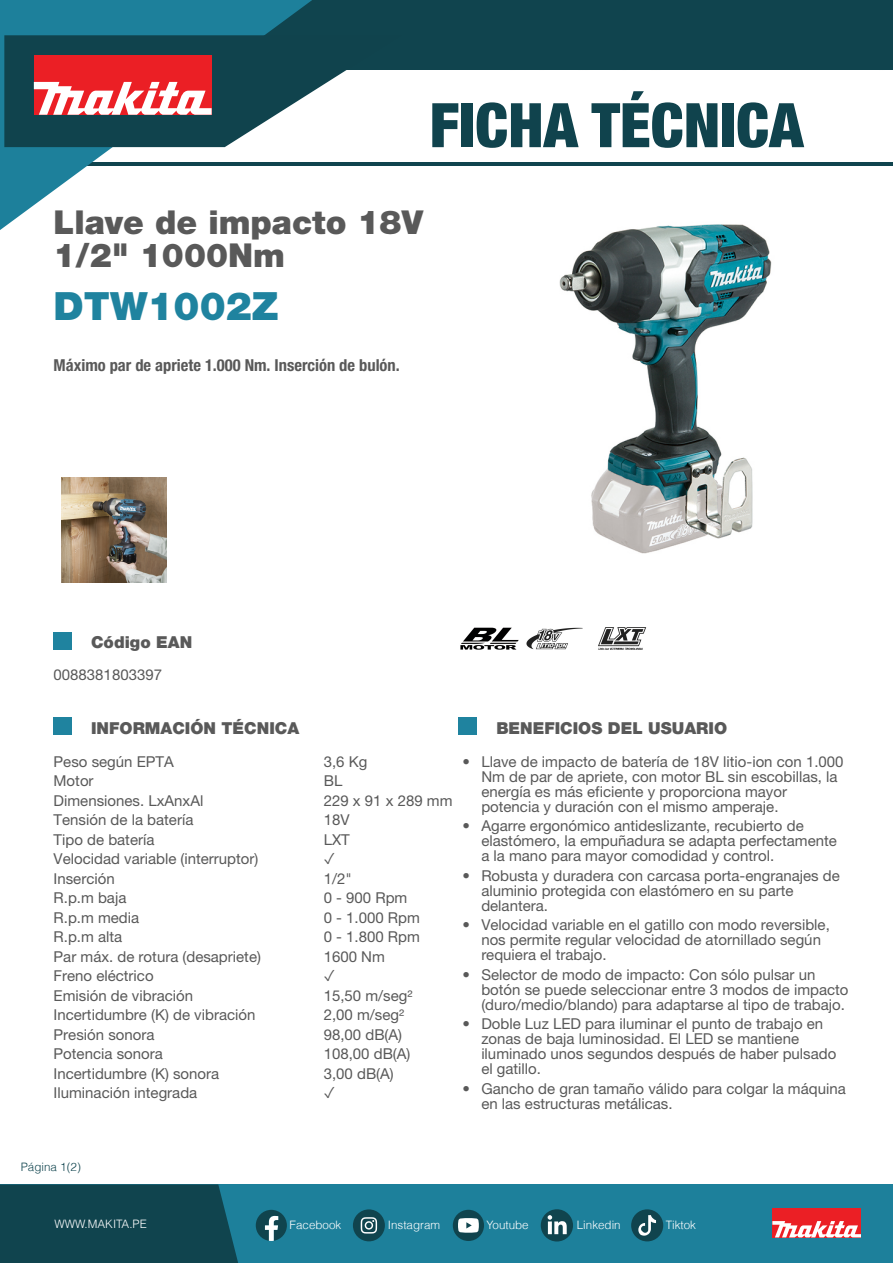
<style>
.page{position:relative;width:893px;height:1263px;background:#fff}
.page>*{position:absolute;margin:0;border:0;box-sizing:border-box;transform-origin:0 0}
.t1{font:900 condensed 61.5px "Helvetica Neue";color:#10434d}
.t2{font:900 39px "Helvetica Neue LT Std";color:#1f839f}
.t3{font:900 33px/33px "Helvetica Neue LT Std";color:#595959}
.t4{font:900 16.5px "Helvetica Neue LT Std";color:#595959}
.t5{font:700 condensed 16.5px "Helvetica Neue LT Std";color:#595959}
.t6{font:15px/15px "Helvetica Neue LT Std";color:#595959}
.t7{font:300 11.55px "Helvetica";color:#fff}
.t8{font:300 11.55px "Helvetica";color:#10444e}
</style>
<div class="page">
<img style="left:559px;top:224px;width:213px;height:330px">
<img style="left:61px;top:477px;width:105px;height:105px">
<img style="left:460px;top:627px;width:59px;height:23px">
<img style="left:526px;top:627px;width:56px;height:23px">
<img style="left:598px;top:627px;width:49px;height:23px">
<div style="left:54px;top:632px;width:18px;height:18px;background:#1f839f"></div>
<div style="left:54px;top:717px;width:18px;height:18px;background:#1f839f"></div>
<div style="left:459px;top:717px;width:18px;height:18px;background:#1f839f"></div>
<div style="left:6px;top:0;width:886px;height:70px;background:#10444e"></div>
<hr style="left:1px;top:162px;width:891px;height:4px;background:#10444e">
<svg style="left:0;top:0;width:312px;height:230px"></svg>
<svg style="left:4px;top:12px;width:343px;height:135px"></svg>
<div style="left:0;top:1184px;width:892px;height:79px;background:#1d809b"></div>
<div style="left:0;top:1184px;width:238px;height:79px;background:#10444e"></div>
<svg style="left:256px;top:1210px;width:31px;height:31px"></svg>
<svg style="left:540px;top:1209px;width:33px;height:33px"></svg>
<svg style="left:547px;top:1215px;width:19px;height:19px"></svg>
<div style="left:453px;top:1210px;width:31px;height:31px;background:#10444e;border-radius:50%"></div>
<svg style="left:458px;top:1218px;width:21px;height:15px"></svg>
<div style="left:631px;top:1209px;width:32px;height:32px;background:#10444e;border-radius:50%"></div>
<svg style="left:638px;top:1215px;width:18px;height:21px"></svg>
<div style="left:353px;top:1209px;width:32px;height:32px;background:#10444e;border-radius:50%"></div>
<svg style="left:361px;top:1217px;width:16px;height:17px"></svg>
<div style="left:772px;top:1208px;width:89px;height:29px;background:#eb1f25"></div>
<svg style="left:772px;top:1221px;width:89px;height:16px"></svg>
<h1 class="t1" style="left:429px;top:87px;width:375px">FICHA TÉCNICA</h1>
<h3 class="t3" style="left:54px;top:205px;width:371px">Llave de impacto 18V<br>1/2" 1000Nm</h3>
<h2 class="t2" style="left:54px;top:282px;width:226px">DTW1002Z</h2>
<p class="t5" style="left:54px;top:355px;width:348px">Máximo par de apriete 1.000 Nm. Inserción de bulón.</p>
<p class="t4" style="left:91px;top:632px;width:103px">Código EAN</p>
<p class="t6" style="left:54px;top:667px;width:110px">0088381803397</p>
<p class="t4" style="left:91px;top:718px;width:210px">INFORMACIÓN TÉCNICA</p>
<p class="t6" style="left:54px;top:754px;width:122px">Peso según EPTA</p>
<p class="t6" style="left:324px;top:754px;width:45px">3,6 Kg</p>
<p class="t6" style="left:54px;top:773px;width:42px">Motor</p>
<p class="t6" style="left:324px;top:773px;width:20px">BL</p>
<p class="t6" style="left:54px;top:793px;width:151px">Dimensiones. LxAnxAl</p>
<p class="t6" style="left:324px;top:793px;width:130px">229 x 91 x 289 mm</p>
<p class="t6" style="left:54px;top:812px;width:141px">Tensión de la batería</p>
<p class="t6" style="left:324px;top:812px;width:27px">18V</p>
<p class="t6" style="left:54px;top:832px;width:102px">Tipo de batería</p>
<p class="t6" style="left:324px;top:832px;width:28px">LXT</p>
<p class="t6" style="left:54px;top:851px;width:206px">Velocidad variable (interruptor)</p>
<p class="t6" style="left:54px;top:871px;width:63px">Inserción</p>
<p class="t6" style="left:324px;top:871px;width:30px">1/2"</p>
<p class="t6" style="left:54px;top:890px;width:74px">R.p.m baja</p>
<p class="t6" style="left:324px;top:890px;width:85px">0 - 900 Rpm</p>
<p class="t6" style="left:54px;top:910px;width:87px">R.p.m media</p>
<p class="t6" style="left:324px;top:910px;width:98px">0 - 1.000 Rpm</p>
<p class="t6" style="left:54px;top:929px;width:70px">R.p.m alta</p>
<p class="t6" style="left:324px;top:929px;width:98px">0 - 1.800 Rpm</p>
<p class="t6" style="left:54px;top:949px;width:209px">Par máx. de rotura (desapriete)</p>
<p class="t6" style="left:324px;top:949px;width:63px">1600 Nm</p>
<p class="t6" style="left:54px;top:968px;width:101px">Freno eléctrico</p>
<p class="t6" style="left:54px;top:988px;width:141px">Emisión de vibración</p>
<p class="t6" style="left:324px;top:988px;width:90px">15,50 m/seg²</p>
<p class="t6" style="left:54px;top:1007px;width:203px">Incertidumbre (K) de vibración</p>
<p class="t6" style="left:324px;top:1007px;width:82px">2,00 m/seg²</p>
<p class="t6" style="left:54px;top:1027px;width:102px">Presión sonora</p>
<p class="t6" style="left:324px;top:1027px;width:80px">98,00 dB(A)</p>
<p class="t6" style="left:54px;top:1046px;width:111px">Potencia sonora</p>
<p class="t6" style="left:324px;top:1046px;width:88px">108,00 dB(A)</p>
<p class="t6" style="left:54px;top:1066px;width:167px">Incertidumbre (K) sonora</p>
<p class="t6" style="left:324px;top:1066px;width:72px">3,00 dB(A)</p>
<p class="t6" style="left:54px;top:1085px;width:145px">Iluminación integrada</p>
<p class="t4" style="left:496px;top:718px;width:232px">BENEFICIOS DEL USUARIO</p>
<p class="t6" style="left:481px;top:754px;width:364px;text-indent:-19px">• Llave de impacto de batería de 18V litio-ion con 1.000<br>Nm de par de apriete, con motor BL sin escobillas, la energía es más eficiente y proporciona mayor potencia y duración con el mismo amperaje.</p>
<p class="t6" style="left:481px;top:818px;width:357px;text-indent:-19px">• Agarre ergonómico antideslizante, recubierto de elastómero, la empuñadura se adapta perfectamente a la mano para mayor comodidad y control.</p>
<p class="t6" style="left:481px;top:868px;width:360px;text-indent:-19px">• Robusta y duradera con carcasa porta-engranajes de aluminio protegida con elastómero en su parte delantera.</p>
<p class="t6" style="left:481px;top:917px;width:350px;text-indent:-19px">• Velocidad variable en el gatillo con modo reversible, nos permite regular velocidad de atornillado según requiera el trabajo.</p>
<p class="t6" style="left:481px;top:967px;width:369px;text-indent:-19px">• Selector de modo de impacto: Con sólo pulsar un botón se puede seleccionar entre 3 modos de impacto (duro/medio/blando) para adaptarse al tipo de trabajo.</p>
<p class="t6" style="left:481px;top:1016px;width:356px;text-indent:-19px">• Doble Luz LED para iluminar el punto de trabajo en zonas de baja luminosidad. El LED se mantiene iluminado unos segundos después de haber pulsado el gatillo.</p>
<p class="t6" style="left:481px;top:1081px;width:366px;text-indent:-19px">• Gancho de gran tamaño válido para colgar la máquina en las estructuras metálicas.</p>
<p class="t8" style="left:21px;top:1160px;width:62px">Página 1(2)</p>
<p class="t7" style="left:54px;top:1217px;width:94px">WWW.MAKITA.PE</p>
<p class="t7" style="left:289px;top:1218px;width:53px">Facebook</p>
<p class="t7" style="left:388px;top:1218px;width:54px">Instagram</p>
<p class="t7" style="left:486px;top:1218px;width:44px">Youtube</p>
<p class="t7" style="left:577px;top:1218px;width:45px">Linkedin</p>
<p class="t7" style="left:665px;top:1218px;width:32px">Tiktok</p>
</div>
